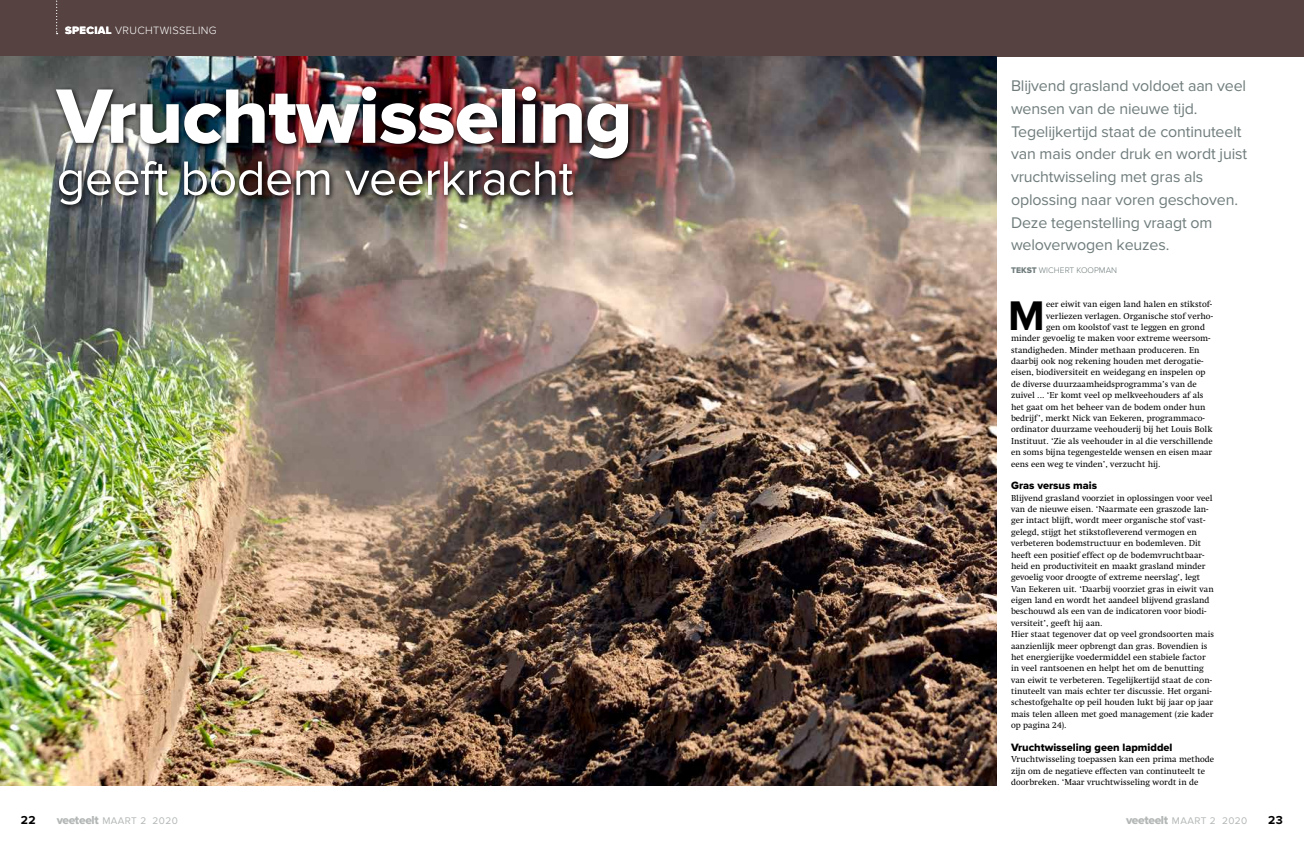
<style>
.page{position:relative;width:1304px;height:842px;background:#fff}
.page>*{position:absolute;margin:0;border:0;box-sizing:border-box;transform-origin:0 0}
.t1{font:80px "Proxima Nova Extrabld";letter-spacing:-.01em;color:#fff}
.t2{font:50px "Proxima Nova";letter-spacing:-.01em;color:#fff}
.t3{font:700 42.9px "Proxima Nova";color:#000}
.t4{font:16px/22.8px "Proxima Nova";letter-spacing:-.01em;color:#707c7c}
.t5{font:700 12px "Proxima Nova";color:#000}
.t6{font:11px "Proxima Nova Extrabld";color:#000}
.t7{font:300 11px "Proxima Nova";letter-spacing:.03em;color:#fff}
.t8{font:10px "Proxima Nova";letter-spacing:.04em;color:#b4b7b7}
.t9{font:8.8px/11.4px "Swift LT Pro";color:#000}
.t10{font:300 8.5px "Proxima Nova";color:#707c7c}
.s1{font-family:"Proxima Nova Extrabld";font-weight:400}
.s2{font-family:"Proxima Nova Extrabld";font-size:12px}
</style>
<div class="page">
<div style="left:0;top:0;width:1304px;height:57px;background:#564341"></div>
<img style="left:0;top:57px;width:997px;height:728px">
<img style="left:53px;top:83px;width:582px;height:129px">
<svg style="left:56px;top:0;width:2px;height:34px"></svg>
<p class="t7" style="left:65px;top:24px;width:153px"><span class="s1">SPECIAL</span> VRUCHTWISSELING</p>
<h1 class="t1" style="left:57px;top:70px;width:577px">Vruchtwisseling</h1>
<h2 class="t2" style="left:57px;top:149px;width:518px">geeft bodem veerkracht</h2>
<p class="t4" style="left:1011px;top:75px;width:238px">Blijvend grasland voldoet aan veel wensen van de nieuwe tijd.<br>Tegelijkertijd staat de continuteelt van mais onder druk en wordt juist vruchtwisseling met gras als oplossing naar voren geschoven.<br>Deze tegenstelling vraagt om weloverwogen keuzes.</p>
<p class="t10" style="left:1011px;top:265px;width:107px"><span class="s1">TEKST</span> WICHERT KOOPMAN</p>
<h3 class="t3" style="left:1008px;top:291px;width:38px">M</h3>
<p class="t9" style="left:1046px;top:298px;width:168px">eer eiwit van eigen land halen en stikstof-</p>
<p class="t9" style="left:1046px;top:310px;width:168px">verliezen verlagen. Organische stof verho-</p>
<p class="t9" style="left:1046px;top:321px;width:160px">gen om koolstof vast te leggen en grond</p>
<p class="t9" style="left:1011px;top:333px;width:201px">minder gevoelig te maken voor extreme weersom-</p>
<p class="t9" style="left:1011px;top:344px;width:190px">standigheden. Minder methaan produceren. En</p>
<p class="t9" style="left:1011px;top:355px;width:194px">daarbij ook nog rekening houden met derogatie-</p>
<p class="t9" style="left:1011px;top:367px;width:196px">eisen, biodiversiteit en weidegang en inspelen op</p>
<p class="t9" style="left:1011px;top:378px;width:187px">de diverse duurzaamheidsprogramma’s van de</p>
<p class="t9" style="left:1011px;top:390px;width:194px">zuivel ... ‘Er komt veel op melkveehouders af als</p>
<p class="t9" style="left:1011px;top:401px;width:196px">het gaat om het beheer van de bodem onder hun</p>
<p class="t9" style="left:1011px;top:412px;width:195px">bedrijf’, merkt Nick van Eekeren, programmaco-</p>
<p class="t9" style="left:1011px;top:424px;width:203px">ördinator duurzame veehouderij bij het Louis Bolk</p>
<p class="t9" style="left:1011px;top:435px;width:203px">Instituut. ‘Zie als veehouder in al die verschillende</p>
<p class="t9" style="left:1011px;top:446px;width:203px">en soms bijna tegengestelde wensen en eisen maar</p>
<p class="t9" style="left:1011px;top:458px;width:151px">eens een weg te vinden’, verzucht hij.</p>
<p class="t6" style="left:1011px;top:479px;width:88px">Gras versus mais</p>
<p class="t9" style="left:1011px;top:492px;width:205px">Blijvend grasland voorziet in oplossingen voor veel van de nieuwe eisen. ‘Naarmate een graszode lan&shy;ger intact blijft, wordt meer organische stof vast&shy;gelegd, stijgt het stikstofleverend vermogen en verbeteren bodemstructuur en bodemleven. Dit heeft een positief effect op de bodemvruchtbaar&shy;heid en productiviteit en maakt grasland minder gevoelig voor droogte of extreme neerslag’, legt Van Eekeren uit. ‘Daarbij voorziet gras in eiwit van eigen land en wordt het aandeel blijvend grasland beschouwd als een van de indicatoren voor biodi&shy;versiteit’, geeft hij aan.<br>Hier staat tegenover dat op veel grondsoorten mais aanzienlijk meer opbrengt dan gras. Bovendien is het energierijke voedermiddel een stabiele factor in veel rantsoenen en helpt het om de benutting van eiwit te verbeteren. Tegelijkertijd staat de con&shy;tinuteelt van mais echter ter discussie. Het organi&shy;schestofgehalte op peil houden lukt bij jaar op jaar mais telen alleen met goed management (zie kader op pagina 24).</p>
<p class="t6" style="left:1011px;top:741px;width:163px">Vruchtwisseling geen lapmiddel</p>
<p class="t9" style="left:1011px;top:754px;width:205px">Vruchtwisseling toepassen kan een prima methode zijn om de negatieve effecten van continuteelt te doorbreken. ‘Maar vruchtwisseling wordt in de</p>
<h3 class="t5" style="left:21px;top:813px;width:16px">22</h3>
<p class="t8" style="left:57px;top:815px;width:123px"><span class="s2">veeteelt</span> MAART 2 2020</p>
<p class="t8" style="left:1126px;top:815px;width:123px"><span class="s2">veeteelt</span> MAART 2 2020</p>
<h3 class="t5" style="left:1268px;top:813px;width:16px">23</h3>
</div>
